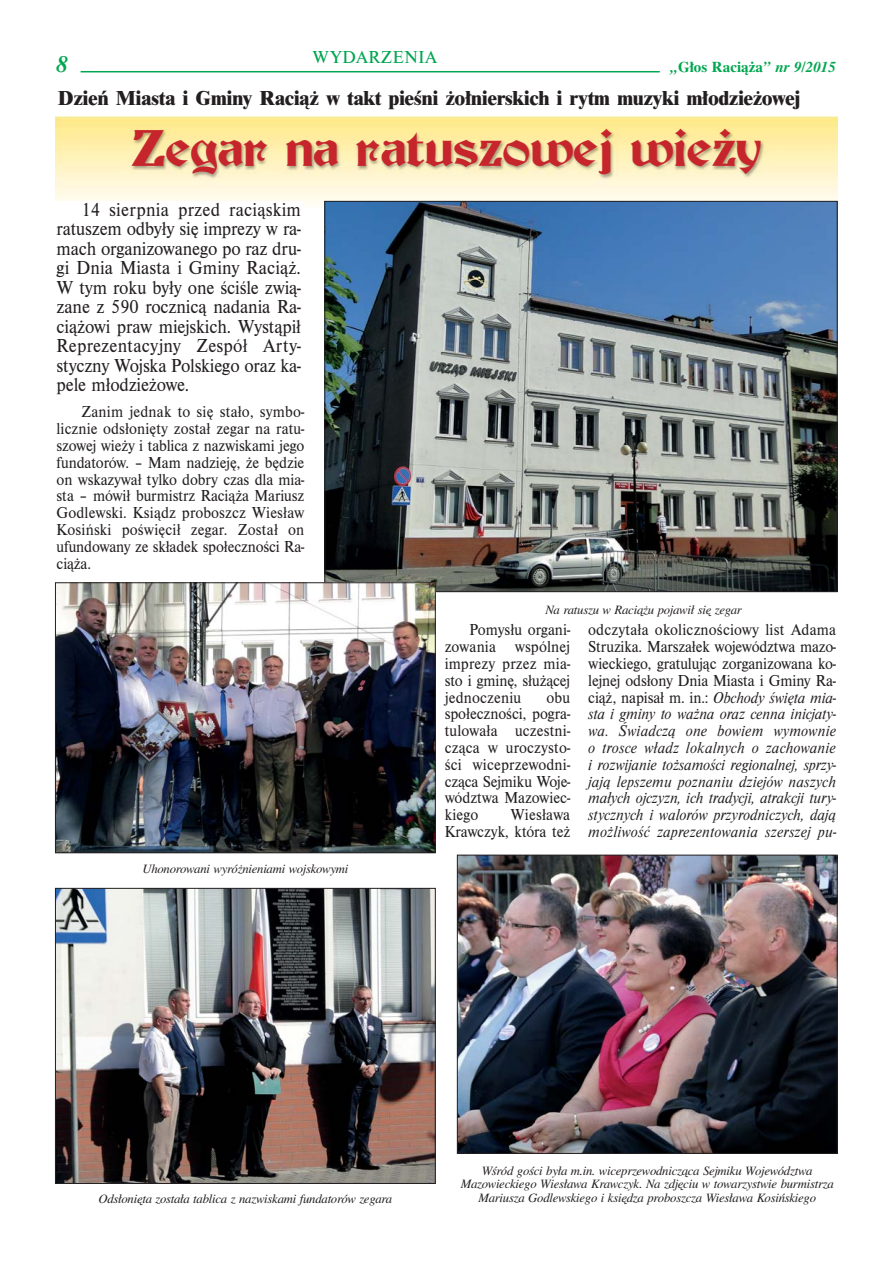
<style>
.page{position:relative;width:893px;height:1263px;background:#fff}
.page>*{position:absolute;margin:0;border:0;box-sizing:border-box;transform-origin:0 0}
.t1{font:48px "EFN Barka";letter-spacing:-.015em;color:#c6252c}
.t2{font:700 expanded 21px "Nimbus Rom No 9 TCE";letter-spacing:-.02em;color:#231f20}
.t3{font:italic 700 21px "Ptimes";color:#00a650}
.t4{font:19.5px/19.5px "Nimbus Rom DCE";letter-spacing:-.01em;color:#231f20;text-align:justify;scale:.95 1}
.t5{font:18px "Nimbus Rom DCE";letter-spacing:.025em;color:#00a650}
.t6{font:16.5px/16.8px "Nimbus Rom DCE";color:#231f20;text-align:justify;scale:.95 1}
.t7{font:italic 16.5px/16.8px "Nimbus Rom DCE";color:#231f20;text-align:justify;scale:.95 1}
.t8{font:700 13.5px "Ptimes";color:#00a650}
.t9{font:italic 12.75px/13.5px "Nimbus Rom No 9 LCE";letter-spacing:-.02em;color:#231f20;text-align:center}
.s1{font-style:italic}
.s2{font-style:normal}
</style>
<div class="page">
<hr style="left:81px;top:71px;width:579px;height:1px;background:#00a650">
<svg style="left:55px;top:117px;width:782px;height:91px;fill:#fffbed"></svg>
<img style="left:55px;top:117px;width:782px;height:81px">
<div style="left:55px;top:201px;width:247px;height:204px;background:#fff"></div>
<img style="left:326px;top:203px;width:509px;height:387px">
<img style="left:459px;top:857px;width:376px;height:295px">
<div style="left:457px;top:855px;width:380px;height:299px;border:1px solid #231f20"></div>
<img style="left:57px;top:890px;width:377px;height:292px">
<div style="left:55px;top:888px;width:381px;height:296px;border:1px solid #231f20"></div>
<img style="left:57px;top:584px;width:377px;height:267px">
<div style="left:55px;top:582px;width:381px;height:271px;border:1px solid #231f20"></div>
<p class="t5" style="left:312px;top:51px;width:126px">WYDARZENIA</p>
<p class="t3" style="left:57px;top:55px;width:13px">8</p>
<p class="t8" style="left:670px;top:62px;width:167px"><span class="s1">„</span>G∏os Racià˝a<span class="s1">” nr 9/2015</span></p>
<p class="t2" style="left:58px;top:90px;width:744px">Dzień Miasta i Gminy Raciąż w takt pieśni żołnierskich i rytm muzyki młodzieżowej</p>
<h1 class="t1" style="left:132px;top:122px;width:632px">Zegar na ratuszowej wieży</h1>
<p class="t4" style="left:57px;top:201px;width:259px;text-indent:25px">14 sierp nia przed ra cią skim ra tu szem od by ły się im pre zy w ra - mach or ga ni zo wa ne go po raz dru - gi Dnia Mia sta i Gmi ny Ra ciąż.<br>W tym ro ku by ły one ści śle zwią - za ne z 590 rocz ni cą nada nia Ra - cią żo wi praw miej skich. Wy stą pił Re pre zen ta cyj ny Ze spół Ar ty - stycz ny Woj ska Pol skie go oraz ka - pe le mło dzie żo we.</p>
<p class="t6" style="left:57px;top:405px;width:262px;text-indent:25px">Za nim jed nak to się sta ło, sym bo - licz nie od sło nię ty zo stał ze gar na ra tu - szo wej wie ży i ta bli ca z na zwi ska mi je go fun da to rów. – Mam na dzie ję, że bę dzie on wska zy wał tyl ko do bry czas dla mia - sta – mó wił bur mistrz Ra cią ża Ma riusz Go dlew ski. Ksiądz pro boszcz Wie sław Ko siń ski po świę cił ze gar. Zo stał on ufun do wa ny ze skła dek spo łecz no ści Ra - cią ża.</p>
<p class="t9" style="left:142px;top:863px;width:207px">Uhonorowani wyróżnieniami wojskowymi</p>
<p class="t9" style="left:545px;top:604px;width:198px">Na ratuszu w Raciążu pojawił się zegar</p>
<p class="t6" style="left:445px;top:623px;width:134px;text-indent:25px">Po my słu or ga ni - zo wa nia wspól nej im pre zy przez mia - sto i gmi nę, słu żą cej jed no cze niu</p>
<p class="t6" style="left:445px;top:690px;width:134px;text-indent:102px">obu spo łecz no ści, po gra - tu lo wa ła uczest ni - czą ca w uro czy sto - ści wi ce prze wod ni - czą ca Sej mi ku Wo je - wódz twa Ma zo wiec - kie go</p>
<p class="t6" style="left:445px;top:807px;width:134px;text-align:right">Wie sła wa<br>Kraw czyk, któ ra też</p>
<p class="t7" style="left:588px;top:623px;width:263px"><span class="s2">od czy ta ła oko licz no ścio wy list Ada ma Stru zi ka. Mar sza łek wo je wódz twa ma zo - wiec kie go, gra tu lu jąc zor ga ni zo wa na ko - lej nej od sło ny Dnia Mia sta i Gmi ny Ra - ciąż, na pi sał m. in.:</span> Ob cho dy świę ta mia - sta i gmi ny to waż na oraz cen na ini cja ty - wa. Świad czą one bo wiem wy mow nie o tro sce władz lo kal nych o za cho wa nie i roz wi ja nie toż sa mo ści re gio nal nej, sprzy - ja ją lep sze mu po zna niu dzie jów na szych ma łych oj czyzn, ich tra dy cji, atrak cji tu ry - stycz nych i wa lo rów przy rod ni czych, da ją moż li wość za pre zen to wa nia szer szej pu -</p>
<p class="t9" style="left:98px;top:1193px;width:295px">Odsłonięta została tablica z nazwiskami fundatorów zegara</p>
<p class="t9" style="left:461px;top:1165px;width:374px">Wśród gości była m.in. wiceprzewodnicząca Sejmiku Województwa<br>Mazowieckiego Wiesława Krawczyk. Na zdjęciu w towarzystwie burmistrza<br>Mariusza Godlewskiego i księdza proboszcza Wiesława Kosińskiego</p>
</div>
